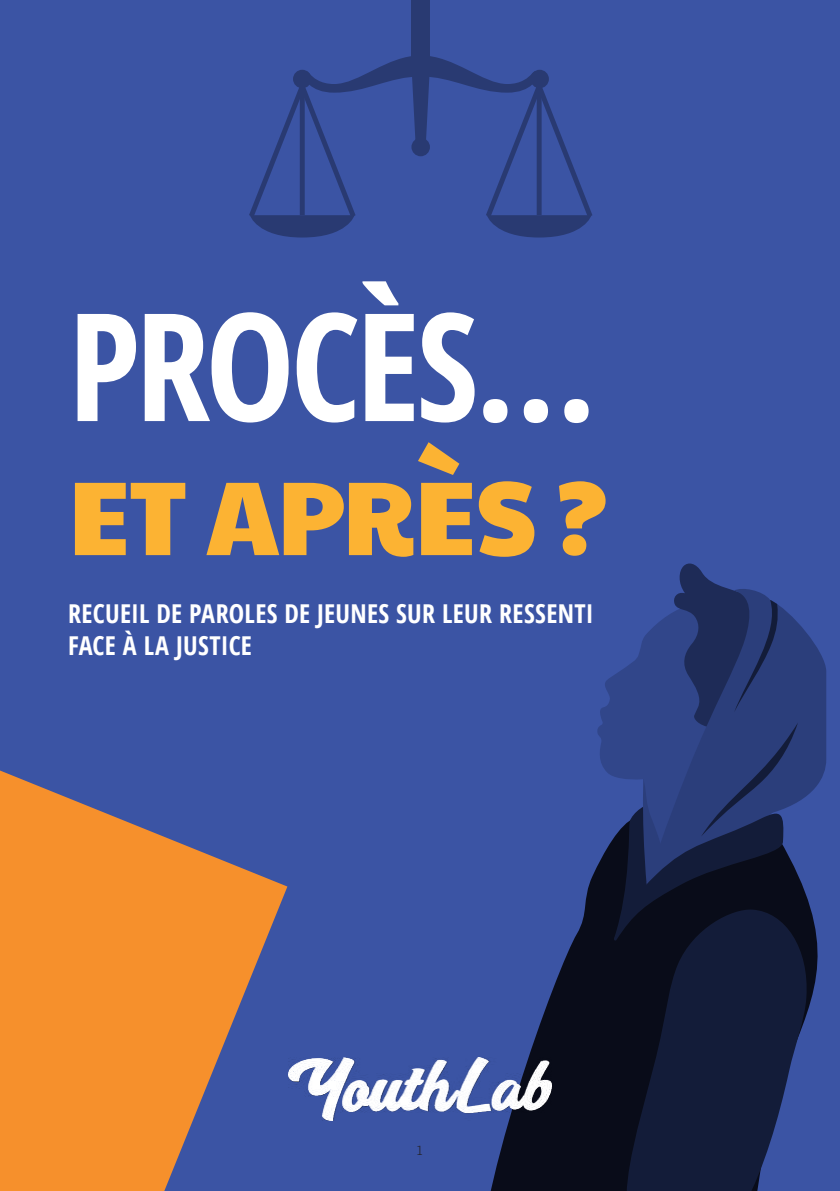
<style>
.page{position:relative;width:840px;height:1191px;background:#fff}
.page>*{position:absolute;margin:0;border:0;box-sizing:border-box;transform-origin:0 0}
.t1{font:700 condensed 150px "Open Sans";letter-spacing:-.03em;color:#fff}
.t2{font:105px "Paytone One";letter-spacing:-.025em;color:#fcb333}
.t3{font:700 condensed 26px/32px "Open Sans";letter-spacing:.01em;color:#fff}
.t4{font:300 14px "Libertad";color:#231f20}
</style>
<div class="page">
<div style="left:0;top:0;width:839px;height:1191px;background:#3b54a4"></div>
<svg style="left:490px;top:1138px;width:14px;height:53px"></svg>
<svg style="left:504px;top:839px;width:314px;height:352px"></svg>
<svg style="left:597px;top:676px;width:16px;height:100px;fill:#31468a"></svg>
<svg style="left:591px;top:908px;width:218px;height:283px;background:#131c39"></svg>
<svg style="left:546px;top:1151px;width:208px;height:40px;background:#0e152c"></svg>
<svg style="left:807px;top:634px;width:18px;height:249px;fill:#2b3e7b"></svg>
<svg style="left:613px;top:563px;width:194px;height:378px"></svg>
<div style="left:411px;top:0;width:18px;height:64px;background:#293a72"></div>
<svg style="left:249px;top:55px;width:343px;height:182px"></svg>
<svg style="left:0;top:770px;width:287px;height:421px;fill:#f6902c"></svg>
<img style="left:288px;top:1057px;width:263px;height:63px">
<h1 class="t1" style="left:68px;top:262px;width:530px">PROCÈS…</h1>
<h2 class="t2" style="left:68px;top:421px;width:541px">ET APRÈS ?</h2>
<p class="t3" style="left:68px;top:596px;width:526px">RECUEIL DE PAROLES DE JEUNES SUR LEUR RESSENTI<br>FACE À LA JUSTICE</p>
<p class="t4" style="left:417px;top:1142px;width:7px">1</p>
</div>
